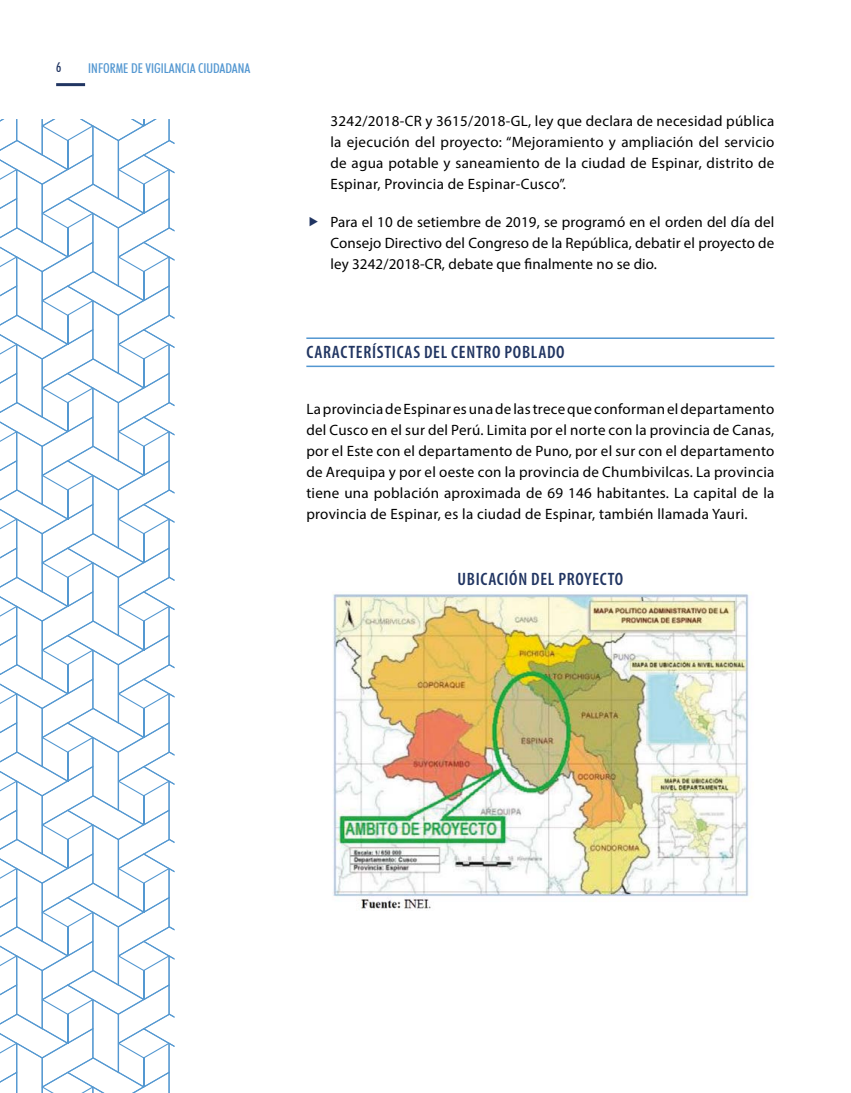
<style>
.page{position:relative;width:851px;height:1093px;background:#fff}
.page>*{position:absolute;margin:0;border:0;box-sizing:border-box;transform-origin:0 0}
.t1{font:600 condensed 18px "Myriad Pro";letter-spacing:.04em;color:#213562}
.t2{font:15px/21px "Myriad Pro";letter-spacing:.02em;color:#000;text-align:justify}
.t3{font:500 condensed 13.5px "Futura BT";color:#5397d1}
.t4{font:500 condensed 13.5px "Futura BT";color:#213562}
</style>
<div class="page">
<hr style="left:56px;top:83px;width:29px;height:3px;background:#213562">
<svg style="left:0;top:119px;width:174px;height:974px"></svg>
<hr style="left:306px;top:337px;width:468px;height:2px;background:#5397d1">
<hr style="left:306px;top:366px;width:468px;height:1px;background:#5397d1">
<img style="left:332px;top:594px;width:420px;height:316px">
<p class="t4" style="left:56px;top:59px;width:7px">6</p>
<p class="t3" style="left:88px;top:60px;width:164px">INFORME DE VIGILANCIA CIUDADANA</p>
<p class="t2" style="left:330px;top:110px;width:445px">3242/2018-CR y 3615/2018-GL, ley que declara de necesidad pública la ejecución del proyecto: “Mejoramiento y ampliación del servicio de agua potable y saneamiento de la ciudad de Espinar, distrito de Espinar, Provincia de Espinar-Cusco”.</p>
<p class="t2" style="left:330px;top:211px;width:445px">Para el 10 de setiembre de 2019, se programó en el orden del día del Consejo Directivo del Congreso de la República, debatir el proyecto de ley 3242/2018-CR, debate que finalmente no se dio.</p>
<p class="t1" style="left:306px;top:341px;width:259px">CARACTERÍSTICAS DEL CENTRO POBLADO</p>
<p class="t2" style="left:306px;top:398px;width:469px">La provincia de Espinar es una de las trece que conforman el departamento del Cusco en el sur del Perú. Limita por el norte con la provincia de Canas, por el Este con el departamento de Puno, por el sur con el departamento de Arequipa y por el oeste con la provincia de Chumbivilcas. La provincia tiene una población aproximada de 69 146 habitantes. La capital de la provincia de Espinar, es la ciudad de Espinar, también llamada Yauri.</p>
<p class="t1" style="left:457px;top:568px;width:167px">UBICACIÓN DEL PROYECTO</p>
</div>
